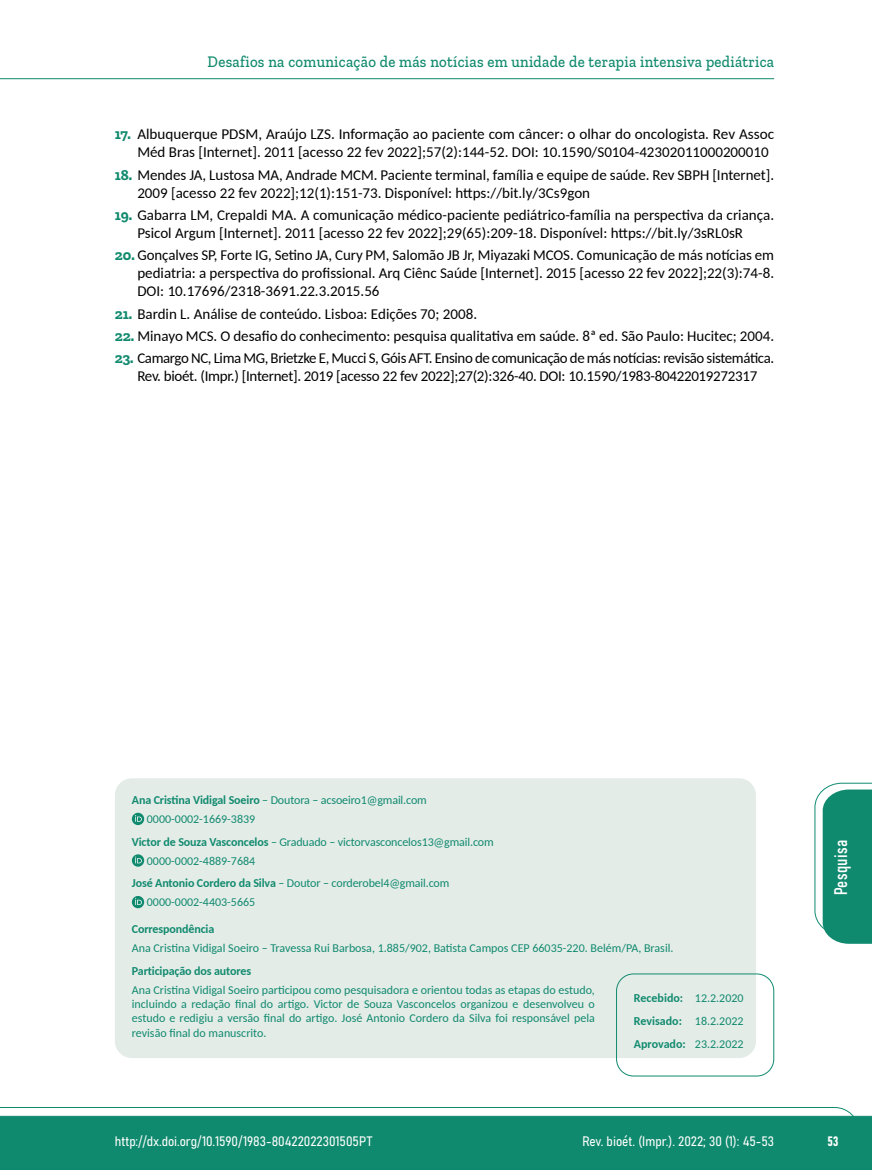
<style>
.page{position:relative;width:872px;height:1170px;background:#fff}
.page>*{position:absolute;margin:0;border:0;box-sizing:border-box;transform-origin:0 0}
.t1{font:18px "Bahnschrift";letter-spacing:.02em;color:#fff}
.t2{font:500 16.5px "Zilla Slab";letter-spacing:.02em;color:#108a6e;scale:.9 1}
.t3{font:15px/18px "Carlito";color:#000}
.t4{font:15px/18px "Carlito";letter-spacing:-.025em;color:#000;text-align:center}
.t5{font:13.5px "Bahnschrift";color:#fff}
.t6{font:12px/18.6px "Carlito";color:#108a6e}
.t7{font:700 12px/23px "Carlito";letter-spacing:-.01em;color:#108a6e;text-align:justify}
.s1{font-family:"Zilla Slab";font-weight:700;color:#108a6e}
.s2{font-weight:700}
.s3{font-weight:400}
</style>
<div class="page">
<svg style="left:0;top:1107px;width:859px;height:62px;background:#2e9880"></svg>
<hr style="left:0;top:78px;width:774px;height:1px;background:#108a6e">
<div style="left:115px;top:778px;width:641px;height:279px;background:#e4ece8;border-radius:17px"></div>
<svg style="left:132px;top:812px;width:12px;height:13px"></svg>
<svg style="left:135px;top:815px;width:7px;height:6px"></svg>
<svg style="left:132px;top:854px;width:12px;height:12px"></svg>
<svg style="left:135px;top:856px;width:7px;height:7px"></svg>
<svg style="left:132px;top:895px;width:12px;height:13px"></svg>
<svg style="left:135px;top:898px;width:7px;height:6px"></svg>
<div style="left:616px;top:973px;width:158px;height:103px;border:1px solid #108a6e;border-radius:17px"></div>
<svg style="left:814px;top:782px;width:58px;height:161px"></svg>
<p class="t2" style="left:208px;top:53px;width:631px">Desafios na comunicação de más notícias em unidade de terapia intensiva pediátrica</p>
<p class="t3" style="left:137px;top:125px;width:638px;text-indent:-22px"><span class="s1">17.</span> Albuquerque PDSM, Araújo LZS. Informação ao paciente com câncer: o olhar do oncologista. Rev Assoc<br>Méd Bras [Internet]. 2011 [acesso 22 fev 2022];57(2):144-52. DOI: 10.1590/S0104-42302011000200010</p>
<p class="t3" style="left:137px;top:165px;width:638px;text-indent:-22px"><span class="s1">18.</span> Mendes JA, Lustosa MA, Andrade MCM. Paciente terminal, família e equipe de saúde. Rev SBPH [Internet].<br>2009 [acesso 22 fev 2022];12(1):151-73. Disponível: https://bit.ly/3Cs9gon</p>
<p class="t3" style="left:115px;top:205px;width:661px;text-align:center"><span class="s1">19.</span> Gabarra LM, Crepaldi MA. A comunicação médico-paciente pediátrico-família na perspectiva da criança.<br>Psicol Argum [Internet]. 2011 [acesso 22 fev 2022];29(65):209-18. Disponível: https://bit.ly/3sRL0sR</p>
<p class="t3" style="left:137px;top:245px;width:638px;text-align:justify;text-indent:-22px"><span class="s1">20.</span> Gonçalves SP, Forte IG, Setino JA, Cury PM, Salomão JB Jr, Miyazaki MCOS. Comunicação de más notícias em pediatria: a perspectiva do profissional. Arq Ciênc Saúde [Internet]. 2015 [acesso 22 fev 2022];22(3):74-8.<br>DOI: 10.17696/2318-3691.22.3.2015.56</p>
<p class="t3" style="left:115px;top:304px;width:364px"><span class="s1">21.</span> Bardin L. Análise de conteúdo. Lisboa: Edições 70; 2008.</p>
<p class="t3" style="left:115px;top:326px;width:661px"><span class="s1">22.</span> Minayo MCS. O desafio do conhecimento: pesquisa qualitativa em saúde. 8ª ed. São Paulo: Hucitec; 2004.</p>
<p class="t4" style="left:115px;top:348px;width:661px"><span class="s1">23.</span> Camargo NC, Lima MG, Brietzke E, Mucci S, Góis AFT. Ensino de comunicação de más notícias: revisão sistemática.<br>Rev. bioét. (Impr.) [Internet]. 2019 [acesso 22 fev 2022];27(2):326-40. DOI: 10.1590/1983-80422019272317</p>
<p class="t6" style="left:147px;top:790px;width:281px;text-indent:-15px"><span class="s2">Ana Cristina Vidigal Soeiro</span> – Doutora – acsoeiro1@gmail.com<br>0000-0002-1669-3839</p>
<p class="t6" style="left:147px;top:832px;width:348px;text-indent:-15px"><span class="s2">Victor de Souza Vasconcelos</span> – Graduado – victorvasconcelos13@gmail.com<br>0000-0002-4889-7684</p>
<p class="t6" style="left:147px;top:873px;width:304px;text-indent:-15px"><span class="s2">José Antonio Cordero da Silva</span> – Doutor – corderobel4@gmail.com<br>0000-0002-4403-5665</p>
<p class="t7" style="left:132px;top:917px;width:84px">Correspondência</p>
<p class="t6" style="left:132px;top:938px;width:543px">Ana Cristina Vidigal Soeiro – Travessa Rui Barbosa, 1.885/902, Batista Campos CEP 66035-220. Belém/PA, Brasil.</p>
<p class="t7" style="left:132px;top:958px;width:121px">Participação dos autores</p>
<p class="t6" style="left:132px;top:981px;width:464px;line-height:14.4px;text-align:justify">Ana Cristina Vidigal Soeiro participou como pesquisadora e orientou todas as etapas do estudo, incluindo a redação final do artigo. Victor de Souza Vasconcelos organizou e desenvolveu o estudo e redigiu a versão final do artigo. José Antonio Cordero da Silva foi responsável pela revisão final do manuscrito.</p>
<p class="t7" style="left:634px;top:985px;width:111px">Recebido: <span class="s3">12.2.2020<br></span>Revisado: <span class="s3">18.2.2022<br></span>Aprovado: <span class="s3">23.2.2022</span></p>
<p class="t1" style="left:827px;top:895px;width:57px;rotate:-90deg">Pesquisa</p>
<p class="t5" style="left:115px;top:1131px;width:259px">http://dx.doi.org/10.1590/1983-80422022301505PT</p>
<p class="t5" style="left:582px;top:1131px;width:193px">Rev. bioét. (Impr.). 2022; 30 (1): 45-53</p>
<p class="t5" style="left:827px;top:1130px;width:13px">53</p>
</div>
